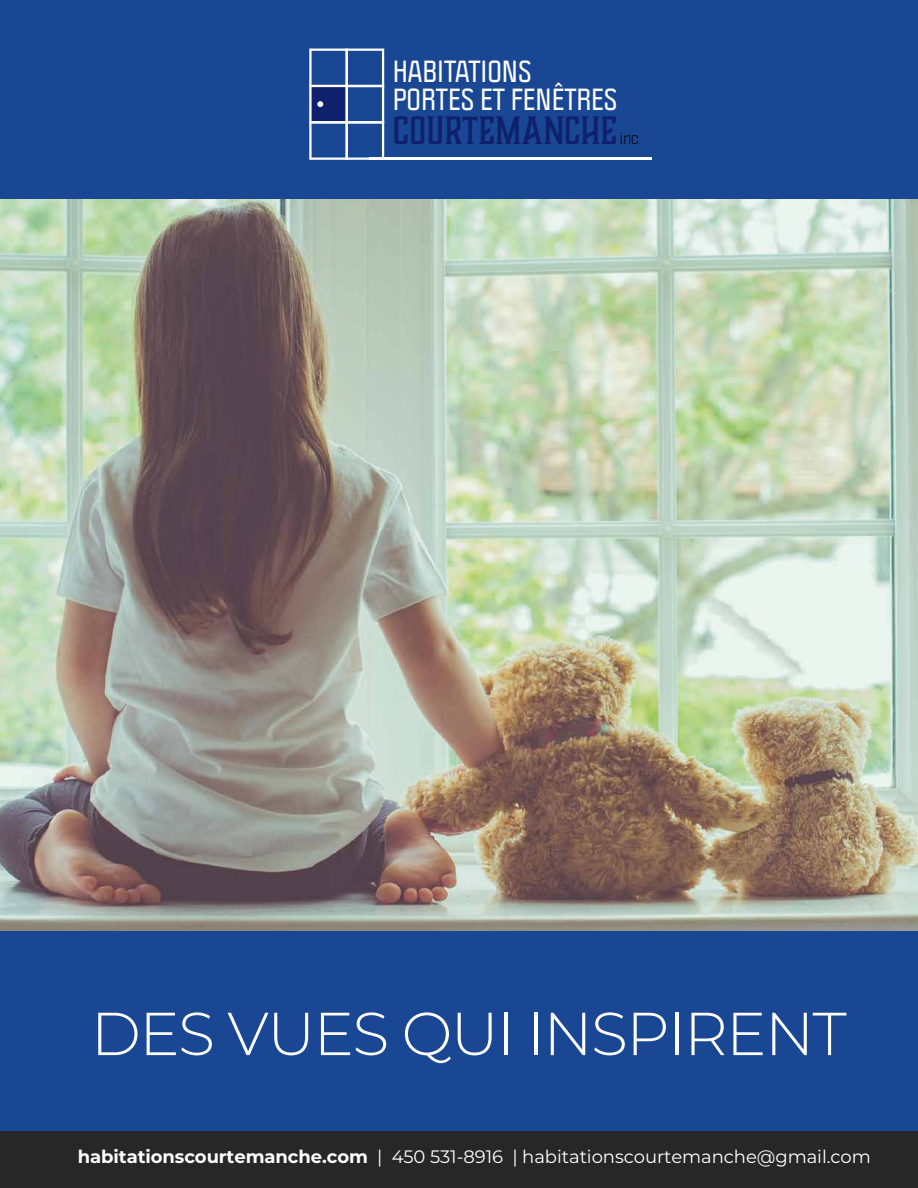
<style>
.page{position:relative;width:918px;height:1188px;background:#fff}
.page>*{position:absolute;margin:0;border:0;box-sizing:border-box;transform-origin:0 0}
.t1{font:300 60.6px "Montserrat";letter-spacing:-.025em;color:#fff}
.t2{font:36.6px "Boucherie Block";letter-spacing:.02em;color:#0f206c}
.t3{font:700 26.7px/28.2px "Politica";color:#fff}
.t4{font:18px "Montserrat";letter-spacing:-.005em;color:#fff}
.t5{font:15.6px "Politica";color:#000}
.s1{font-weight:700}
</style>
<div class="page">
<img style="left:0;top:198px;width:918px;height:734px">
<div style="left:0;top:932px;width:918px;height:207px;background:#194794"></div>
<div style="left:0;top:0;width:918px;height:198px;background:#194794"></div>
<div style="left:0;top:1131px;width:918px;height:57px;background:#272727"></div>
<hr style="left:369px;top:158px;width:282px;height:2px;background:#fff">
<svg style="left:309px;top:49px;width:75px;height:111px"></svg>
<h3 class="t3" style="left:393px;top:56px;width:226px">HABITATIONS<br>PORTES ET FENÊTRES</h3>
<h2 class="t2" style="left:393px;top:108px;width:226px">COURTEMANCHE</h2>
<p class="t5" style="left:620px;top:126px;width:23px">inc.</p>
<h1 class="t1" style="left:91px;top:992px;width:757px">DES VUES QUI INSPIRENT</h1>
<p class="t4" style="left:78px;top:1144px;width:795px"><span class="s1">habitationscourtemanche.com</span> | 450 531-8916 | habitationscourtemanche@gmail.com</p>
</div>
